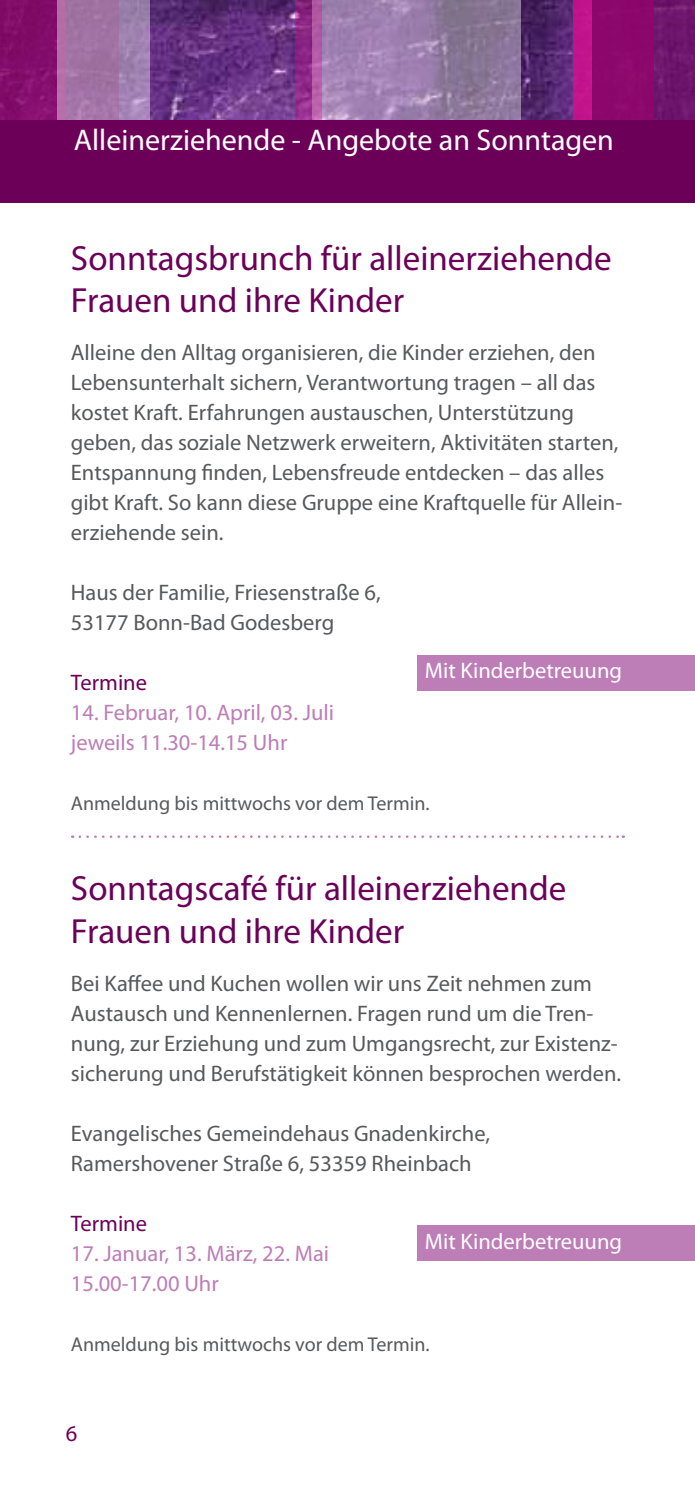
<style>
.page{position:relative;width:695px;height:1489px;background:#fff}
.page>*{position:absolute;margin:0;border:0;box-sizing:border-box;transform-origin:0 0}
.t1{font:35px/42px "Myriad Pro";color:#6c0059}
.t2{font:30px "Myriad Pro";color:#fff}
.t3{font:22.5px/30px "Myriad Pro";color:#58595b}
.t4{font:22.5px/30px "Myriad Pro";color:#bd7db6}
.t5{font:22.5px "Myriad Pro";color:#fff}
.t6{font:22.5px "Myriad Pro";color:#6c0059}
.t7{font:20px "Myriad Pro";color:#58595b}
</style>
<div class="page">
<img style="left:150px;top:0;width:545px;height:136px">
<svg style="left:322px;top:0;width:199px;height:120px;background:#977da7"></svg>
<div style="left:0;top:0;width:119px;height:136px;background:#820c6a"></div>
<div style="left:573px;top:0;width:80px;height:136px;background:#c2148c"></div>
<svg style="left:57px;top:0;width:93px;height:120px;background:#a277a8"></svg>
<svg style="left:295px;top:0;width:27px;height:120px;background:#9d3c93"></svg>
<div style="left:0;top:120px;width:694px;height:83px;background:#6c0059"></div>
<svg style="left:592px;top:0;width:102px;height:120px;background:#800c6b"></svg>
<div style="left:417px;top:655px;width:277px;height:35px;background:#bd7db6"></div>
<svg style="left:80px;top:835px;width:543px;height:3px"></svg>
<div style="left:417px;top:1225px;width:277px;height:35px;background:#bd7db6"></div>
<h2 class="t2" style="left:74px;top:121px;width:541px">Alleinerziehende - Angebote an Sonntagen</h2>
<h1 class="t1" style="left:71px;top:237px;width:542px">Sonntagsbrunch für alleinerziehende<br>Frauen und ihre Kinder</h1>
<p class="t3" style="left:71px;top:337px;width:552px">Alleine den Alltag organisieren, die Kinder erziehen, den Lebensunterhalt sichern, Verantwortung tragen – all das kostet Kraft. Erfahrungen austauschen, Unterstützung geben, das soziale Netzwerk erweitern, Aktivitäten starten, Entspannung finden, Lebensfreude entdecken – das alles gibt Kraft. So kann diese Gruppe eine Kraftquelle für Allein&shy;erziehende sein.</p>
<p class="t3" style="left:71px;top:577px;width:311px">Haus der Familie, Friesenstraße 6,<br>53177 Bonn-Bad Godesberg</p>
<p class="t6" style="left:71px;top:669px;width:78px">Termine</p>
<p class="t4" style="left:71px;top:697px;width:265px">14. Februar, 10. April, 03. Juli jeweils 11.30-14.15 Uhr</p>
<p class="t5" style="left:424px;top:656px;width:199px">Mit Kinderbetreuung</p>
<p class="t7" style="left:71px;top:791px;width:360px">Anmeldung bis mittwochs vor dem Termin.</p>
<h1 class="t1" style="left:71px;top:867px;width:497px">Sonntagscafé für alleinerziehende<br>Frauen und ihre Kinder</h1>
<p class="t3" style="left:71px;top:967px;width:551px">Bei Kaffee und Kuchen wollen wir uns Zeit nehmen zum Austausch und Kennenlernen. Fragen rund um die Tren&shy;nung, zur Erziehung und zum Umgangsrecht, zur Existenz&shy;sicherung und Berufstätigkeit können besprochen werden.</p>
<p class="t3" style="left:71px;top:1117px;width:420px">Evangelisches Gemeindehaus Gnadenkirche,<br>Ramershovener Straße 6, 53359 Rheinbach</p>
<p class="t6" style="left:71px;top:1209px;width:78px">Termine</p>
<p class="t4" style="left:71px;top:1237px;width:260px">17. Januar, 13. März, 22. Mai<br>15.00-17.00 Uhr</p>
<p class="t5" style="left:424px;top:1226px;width:199px">Mit Kinderbetreuung</p>
<p class="t7" style="left:71px;top:1331px;width:360px">Anmeldung bis mittwochs vor dem Termin.</p>
<p class="t6" style="left:66px;top:1419px;width:13px">6</p>
</div>
